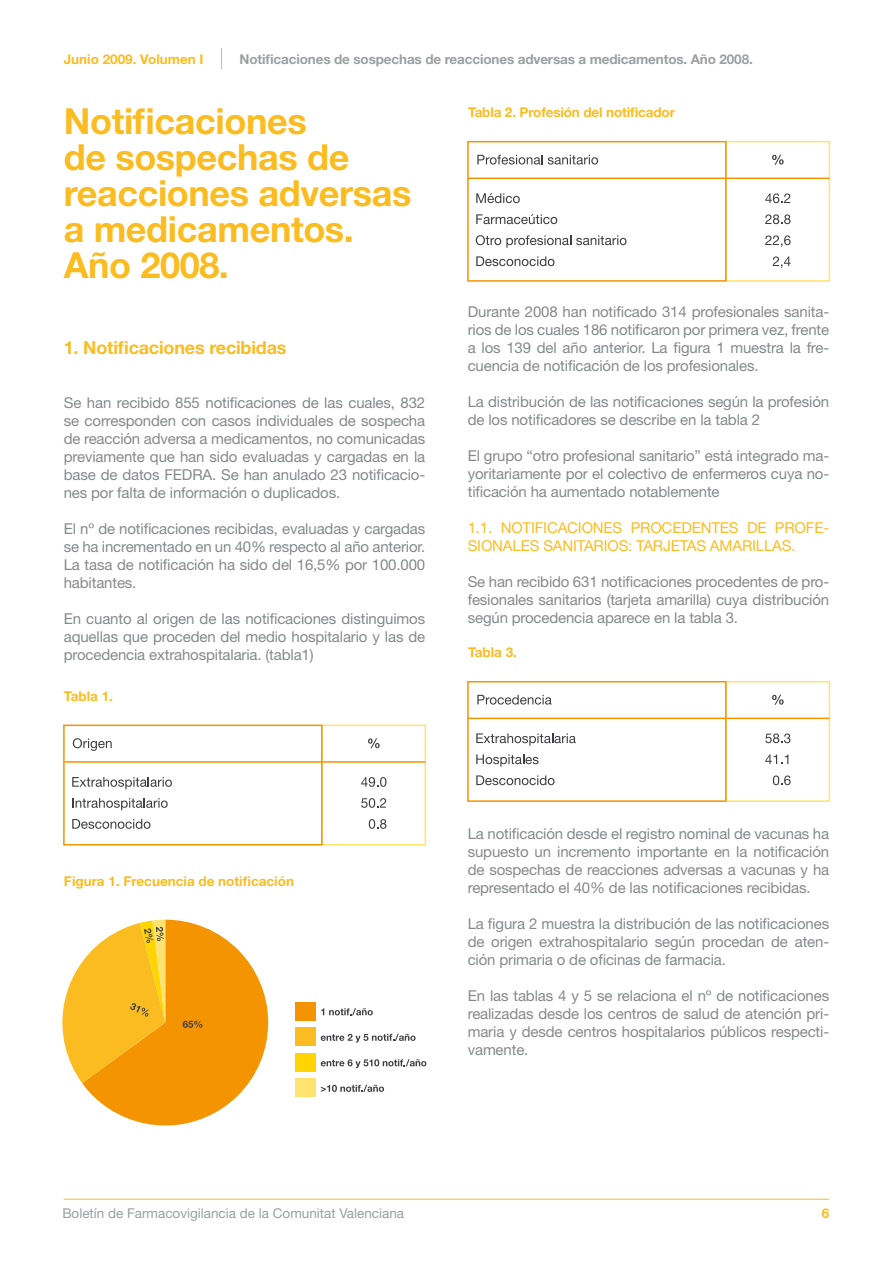
<style>
.page{position:relative;width:893px;height:1263px;background:#fff}
.page>*{position:absolute;margin:0;border:0;box-sizing:border-box;transform-origin:0 0}
.t1{font:700 36px/36px "Helvetica Neue LT";letter-spacing:-.01em;color:#fabc20}
.t2{font:700 18px "Helvetica Neue LT";letter-spacing:-.01em;color:#fabc20}
.t3{font:15px/18px "Helvetica Neue LT";letter-spacing:-.01em;color:#87888a;text-align:justify}
.t4{font:15px "Helvetica Neue LT";color:#fabc20}
.t5{font:700 13.5px "Helvetica Neue LT";color:#fabc20}
.t6{font:700 13.5px "Helvetica Neue LT";letter-spacing:-.01em;color:#9c9e9f}
.t7{font:13.5px "Helvetica Neue LT";color:#9c9e9f}
</style>
<div class="page">
<hr style="left:64px;top:1199px;width:765px;height:1px;background:#fabc20">
<svg style="left:221px;top:48px;width:1px;height:21px"></svg>
<div style="left:321px;top:724px;width:105px;height:121px;border:2px solid #ffe270"></div>
<div style="left:63px;top:724px;width:260px;height:121px;border:2px solid #f39400"></div>
<svg style="left:73px;top:738px;width:39px;height:13px"></svg>
<svg style="left:72px;top:819px;width:78px;height:10px"></svg>
<svg style="left:72px;top:798px;width:96px;height:12px"></svg>
<svg style="left:72px;top:777px;width:100px;height:12px"></svg>
<hr style="left:64px;top:761px;width:361px;height:2px;background:#f39400">
<svg style="left:368px;top:738px;width:12px;height:10px"></svg>
<svg style="left:369px;top:819px;width:17px;height:10px"></svg>
<svg style="left:361px;top:798px;width:25px;height:10px"></svg>
<svg style="left:361px;top:777px;width:25px;height:10px"></svg>
<div style="left:725px;top:681px;width:105px;height:121px;border:2px solid #ffe270"></div>
<div style="left:467px;top:681px;width:260px;height:121px;border:2px solid #f39400"></div>
<svg style="left:477px;top:695px;width:75px;height:10px"></svg>
<svg style="left:476px;top:775px;width:78px;height:10px"></svg>
<svg style="left:476px;top:754px;width:63px;height:13px"></svg>
<svg style="left:476px;top:733px;width:100px;height:13px"></svg>
<hr style="left:468px;top:718px;width:361px;height:1px;background:#f39400">
<svg style="left:772px;top:695px;width:12px;height:10px"></svg>
<svg style="left:773px;top:775px;width:18px;height:10px"></svg>
<svg style="left:765px;top:754px;width:23px;height:10px"></svg>
<svg style="left:765px;top:733px;width:25px;height:10px"></svg>
<div style="left:725px;top:141px;width:105px;height:141px;border:2px solid #ffe270"></div>
<div style="left:467px;top:141px;width:260px;height:141px;border:2px solid #f39400"></div>
<svg style="left:477px;top:155px;width:121px;height:10px"></svg>
<svg style="left:476px;top:256px;width:78px;height:10px"></svg>
<svg style="left:476px;top:235px;width:150px;height:13px"></svg>
<svg style="left:476px;top:214px;width:81px;height:10px"></svg>
<svg style="left:476px;top:193px;width:44px;height:10px"></svg>
<hr style="left:468px;top:178px;width:361px;height:1px;background:#f39400">
<svg style="left:772px;top:155px;width:12px;height:10px"></svg>
<svg style="left:773px;top:256px;width:17px;height:12px"></svg>
<svg style="left:765px;top:235px;width:26px;height:12px"></svg>
<svg style="left:765px;top:214px;width:26px;height:10px"></svg>
<svg style="left:765px;top:193px;width:25px;height:10px"></svg>
<svg style="left:62px;top:920px;width:206px;height:206px"></svg>
<div style="left:296px;top:1002px;width:20px;height:18px;background:#f39400"></div>
<svg style="left:321px;top:1008px;width:52px;height:7px"></svg>
<div style="left:296px;top:1027px;width:20px;height:19px;background:#fabc20"></div>
<svg style="left:321px;top:1034px;width:95px;height:8px"></svg>
<div style="left:296px;top:1053px;width:20px;height:18px;background:#ffd400"></div>
<svg style="left:321px;top:1059px;width:105px;height:9px"></svg>
<div style="left:296px;top:1078px;width:20px;height:19px;background:#ffe270"></div>
<svg style="left:321px;top:1084px;width:63px;height:8px"></svg>
<p class="t5" style="left:64px;top:51px;width:141px">Junio 2009. Volumen I</p>
<p class="t6" style="left:240px;top:51px;width:515px">Notificaciones de sospechas de reacciones adversas a medicamentos. Año 2008.</p>
<h1 class="t1" style="left:64px;top:103px;width:349px">Notificaciones<br>de sospechas de reacciones adversas a medicamentos.<br>Año 2008.</h1>
<p class="t2" style="left:64px;top:337px;width:224px">1. Notificaciones recibidas</p>
<p class="t3" style="left:64px;top:394px;width:363px">Se han recibido 855 notificaciones de las cuales, 832 se corresponden con casos individuales de sospecha de reacción adversa a medicamentos, no comunicadas previamente que han sido evaluadas y cargadas en la base de datos FEDRA. Se han anulado 23 notificacio&shy;nes por falta de información o duplicados.</p>
<p class="t3" style="left:64px;top:520px;width:363px">El nº de notificaciones recibidas, evaluadas y cargadas se ha incrementado en un 40% respecto al año anterior.<br>La tasa de notificación ha sido del 16,5% por 100.000 habitantes.</p>
<p class="t3" style="left:64px;top:610px;width:363px">En cuanto al origen de las notificaciones distinguimos aquellas que proceden del medio hospitalario y las de procedencia extrahospitalaria. (tabla1)</p>
<p class="t5" style="left:64px;top:687px;width:50px">Tabla 1.</p>
<p class="t5" style="left:468px;top:104px;width:208px">Tabla 2. Profesión del notificador</p>
<p class="t3" style="left:468px;top:302px;width:363px">Durante 2008 han notificado 314 profesionales sanita&shy;rios de los cuales 186 notificaron por primera vez, frente a los 139 del año anterior. La figura 1 muestra la fre&shy;cuencia de notificación de los profesionales.</p>
<p class="t3" style="left:468px;top:392px;width:363px">La distribución de las notificaciones según la profesión de los notificadores se describe en la tabla 2</p>
<p class="t3" style="left:468px;top:446px;width:363px">El grupo “otro profesional sanitario” está integrado ma&shy;yoritariamente por el colectivo de enfermeros cuya no&shy;tificación ha aumentado notablemente</p>
<p class="t4" style="left:468px;top:518px;width:54px">1.1. Notificaciones</p>
<p class="t4" style="left:631px;top:518px;width:11px">procedentes</p>
<p class="t4" style="left:747px;top:518px;width:10px">de</p>
<p class="t4" style="left:775px;top:518px;width:11px">profe</p>
<p class="t4" style="left:823px;top:518px;width:7px">-</p>
<p class="t4" style="left:468px;top:536px;width:10px">sionales</p>
<p class="t4" style="left:543px;top:536px;width:10px">sanitarios</p>
<p class="t4" style="left:628px;top:536px;width:26px">: Tarjetas</p>
<p class="t4" style="left:710px;top:536px;width:11px">amarillas</p>
<p class="t4" style="left:791px;top:536px;width:6px">.</p>
<p class="t3" style="left:468px;top:572px;width:363px">Se han recibido 631 notificaciones procedentes de pro&shy;fesionales sanitarios (tarjeta amarilla) cuya distribución según procedencia aparece en la tabla 3.</p>
<p class="t5" style="left:468px;top:644px;width:50px">Tabla 3.</p>
<p class="t5" style="left:64px;top:873px;width:231px">Figura 1. Frecuencia de notificación</p>
<p class="t3" style="left:468px;top:824px;width:363px">La notificación desde el registro nominal de vacunas ha supuesto un incremento importante en la notificación de sospechas de reacciones adversas a vacunas y ha representado el 40% de las notificaciones recibidas.</p>
<p class="t3" style="left:468px;top:914px;width:363px">La figura 2 muestra la distribución de las notificaciones de origen extrahospitalario según procedan de aten&shy;ción primaria o de oficinas de farmacia.</p>
<p class="t3" style="left:468px;top:986px;width:363px">En las tablas 4 y 5 se relaciona el nº de notificaciones realizadas desde los centros de salud de atención pri&shy;maria y desde centros hospitalarios públicos respecti&shy;vamente.</p>
<p class="t7" style="left:62px;top:1205px;width:343px">Boletín de Farmacovigilancia de la Comunitat Valenciana</p>
<p class="t5" style="left:822px;top:1205px;width:9px">6</p>
</div>
